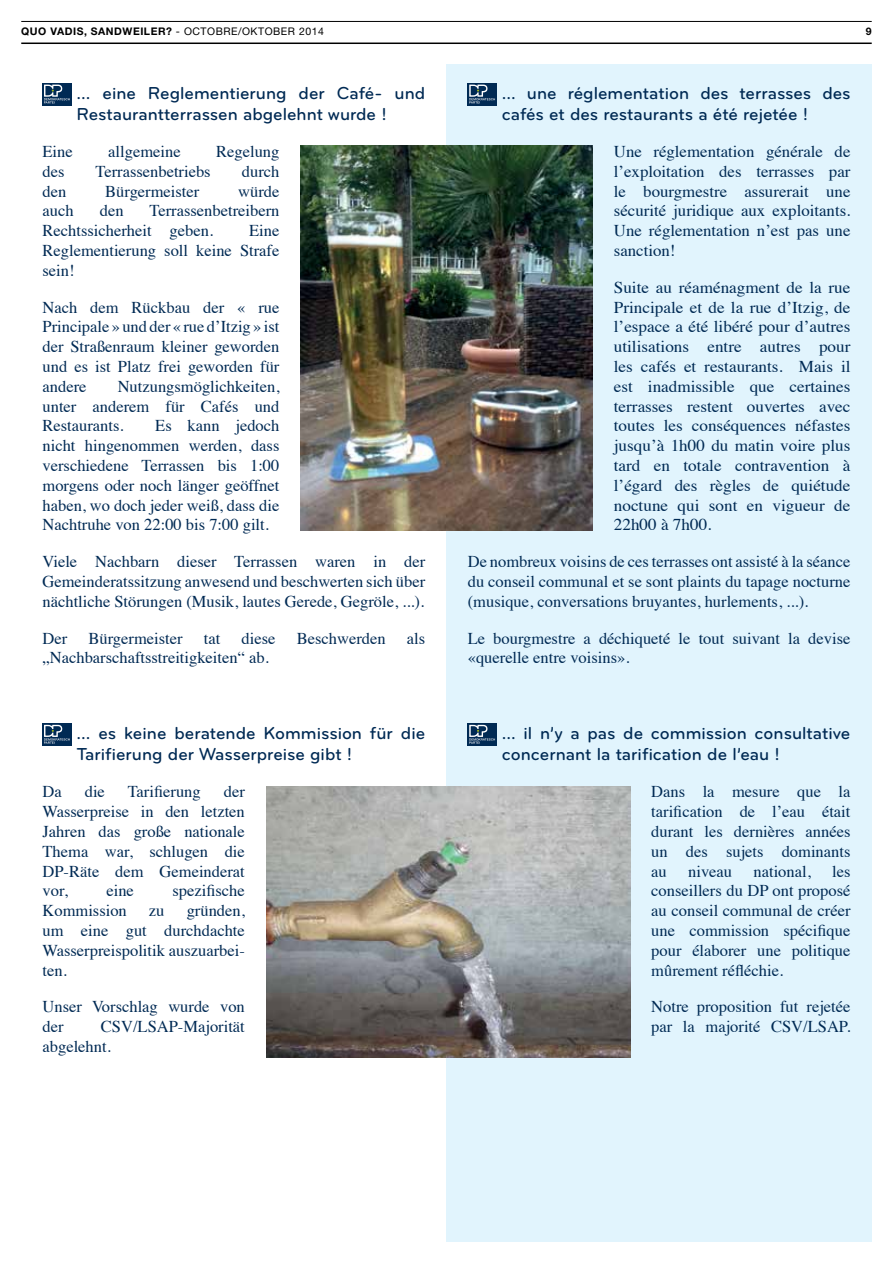
<style>
.page{position:relative;width:893px;height:1263px;background:#fff}
.page>*{position:absolute;margin:0;border:0;box-sizing:border-box;transform-origin:0 0}
.t1{font:500 18px/21.6px "Bryant Pro";color:#002a54}
.t2{font:16.5px/19.8px "Times";color:#002a54;text-align:justify}
.t3{font:16.5px/19.8px "Times";color:#002a54;text-align:justify;scale:1.04 1}
.t4{font:700 10.5px "Helvetica Neue LT Std";letter-spacing:.05em;color:#000}
.s1{font-weight:400}
</style>
<div class="page">
<hr style="left:21px;top:43px;width:851px;height:1px;background:#000">
<hr style="left:21px;top:21px;width:851px;height:1px;background:#000">
<div style="left:446px;top:64px;width:426px;height:1178px;background:#e1f4fd"></div>
<img style="left:301px;top:145px;width:292px;height:385px">
<img style="left:266px;top:787px;width:364px;height:271px">
<svg style="left:43px;top:83px;width:28px;height:22px"></svg>
<svg style="left:468px;top:83px;width:29px;height:22px"></svg>
<svg style="left:43px;top:723px;width:28px;height:22px"></svg>
<svg style="left:468px;top:723px;width:29px;height:22px"></svg>
<p class="t4" style="left:21px;top:25px;width:304px">QUO VADIS, SANDWEILER? <span class="s1">- OCTOBRE/OKTOBER 2014</span></p>
<p class="t4" style="left:866px;top:25px;width:7px">9</p>
<p class="t1" style="left:77px;top:82px;width:350px">... eine Reglementierung der Café- und<br>Restaurantterrassen abgelehnt wurde !</p>
<p class="t2" style="left:43px;top:140px;width:32px">Eine</p>
<p class="t2" style="left:108px;top:140px;width:74px">allgemeine</p>
<p class="t2" style="left:216px;top:140px;width:65px">Regelung</p>
<p class="t2" style="left:43px;top:160px;width:23px">des</p>
<p class="t2" style="left:95px;top:160px;width:117px">Terrassenbetriebs</p>
<p class="t2" style="left:242px;top:160px;width:39px">durch</p>
<p class="t2" style="left:43px;top:180px;width:25px">den</p>
<p class="t2" style="left:105px;top:180px;width:96px">Bürgermeister</p>
<p class="t2" style="left:238px;top:180px;width:43px">würde</p>
<p class="t2" style="left:43px;top:199px;width:33px">auch</p>
<p class="t2" style="left:100px;top:199px;width:25px">den</p>
<p class="t2" style="left:43px;top:199px;width:238px;text-indent:107px">Terrassenbetreibern<br>Rechtssicherheit geben.</p>
<p class="t2" style="left:43px;top:219px;width:238px;text-indent:207px">Eine Reglementierung soll keine Strafe sein!</p>
<p class="t2" style="left:43px;top:296px;width:238px">Nach dem Rückbau der « rue Principale » und der « rue d’Itzig » ist der Straßenraum kleiner geworden und es ist Platz frei geworden für andere</p>
<p class="t2" style="left:43px;top:375px;width:238px;text-indent:75px">Nutzungsmöglichkeiten, unter anderem für Cafés und Restaurants.</p>
<p class="t2" style="left:43px;top:415px;width:238px;text-indent:113px">Es kann jedoch nicht hingenommen werden, dass verschiedene Terrassen bis 1:00 morgens oder noch länger geöffnet haben, wo doch jeder weiß, dass die Nachtruhe von 22:00 bis 7:00 gilt.</p>
<p class="t2" style="left:43px;top:550px;width:384px">Viele Nachbarn dieser Terrassen waren in der Gemeinderatssitzung anwesend und beschwerten sich über nächtliche Störungen (Musik, lautes Gerede, Gegröle, ...).</p>
<p class="t2" style="left:43px;top:627px;width:26px">Der</p>
<p class="t2" style="left:89px;top:627px;width:96px">Bürgermeister</p>
<p class="t2" style="left:204px;top:627px;width:18px">tat</p>
<p class="t2" style="left:242px;top:627px;width:35px">diese</p>
<p class="t2" style="left:297px;top:627px;width:90px">Beschwerden</p>
<p class="t2" style="left:407px;top:627px;width:20px">als</p>
<p class="t2" style="left:43px;top:647px;width:228px">„Nachbarschaftsstreitigkeiten“ ab.</p>
<p class="t1" style="left:77px;top:722px;width:350px">... es keine beratende Kommission für die<br>Tarifierung der Wasserpreise gibt !</p>
<p class="t2" style="left:43px;top:780px;width:204px;text-indent:181px">der Wasserpreise in den letzten Jahren das große nationale Thema war, schlugen die DP-Räte dem Gemeinderat vor,</p>
<p class="t2" style="left:43px;top:780px;width:21px">Da</p>
<p class="t2" style="left:85px;top:780px;width:22px">die</p>
<p class="t2" style="left:128px;top:780px;width:75px">Tarifierung</p>
<p class="t2" style="left:106px;top:879px;width:29px">eine</p>
<p class="t2" style="left:172px;top:879px;width:74px">spezifische</p>
<p class="t2" style="left:43px;top:899px;width:86px">Kommission</p>
<p class="t2" style="left:149px;top:899px;width:17px">zu</p>
<p class="t2" style="left:43px;top:899px;width:204px;text-indent:144px">gründen, um eine gut durchdachte Wasserpreispolitik auszuarbei&shy;ten.</p>
<p class="t2" style="left:43px;top:995px;width:204px">Unser Vorschlag wurde von der</p>
<p class="t2" style="left:43px;top:1015px;width:204px;text-indent:58px">CSV/LSAP-Majorität abgelehnt.</p>
<p class="t1" style="left:502px;top:82px;width:350px">... une réglementation des terrasses des cafés et des restaurants a été rejetée !</p>
<p class="t2" style="left:614px;top:140px;width:238px">Une réglementation générale de l’exploitation des terrasses par le bourgmestre assurerait une sécurité juridique aux exploitants.<br>Une réglementation n’est pas une sanction!</p>
<p class="t3" style="left:614px;top:276px;width:229px">Suite au réaménagment de la rue Principale et de la rue d’Itzig, de l’espace a été libéré pour d’autres utilisations entre autres pour les cafés et restaurants. Mais il est inadmissible que certaines terrasses restent ouvertes avec toutes les conséquences néfastes jusqu’à 1h00 du matin voire plus tard en totale contravention à l’égard des règles de quiétude noctune qui sont en vigueur de 22h00 à 7h00.</p>
<p class="t2" style="left:468px;top:550px;width:384px">De nombreux voisins de ces terrasses ont assisté à la séance du conseil communal et se sont plaints du tapage nocturne (musique, conversations bruyantes, hurlements, ...).</p>
<p class="t2" style="left:468px;top:627px;width:384px">Le bourgmestre a déchiqueté le tout suivant la devise «querelle entre voisins».</p>
<p class="t1" style="left:502px;top:722px;width:350px">... il n’y a pas de commission consultative concernant la tarification de l’eau !</p>
<p class="t2" style="left:651px;top:780px;width:201px">Dans la mesure que la tarification de l’eau était durant les dernières années un des sujets dominants au</p>
<p class="t2" style="left:651px;top:860px;width:201px;text-indent:181px">les conseillers du DP ont proposé au conseil communal de créer une commission spécifique pour élaborer une politique mûrement réfléchie.</p>
<p class="t2" style="left:651px;top:995px;width:201px">Notre proposition fut rejetée par la majorité CSV/LSAP.</p>
<p class="t2" style="left:688px;top:860px;width:45px">niveau</p>
<p class="t2" style="left:753px;top:860px;width:59px">national,</p>
</div>
